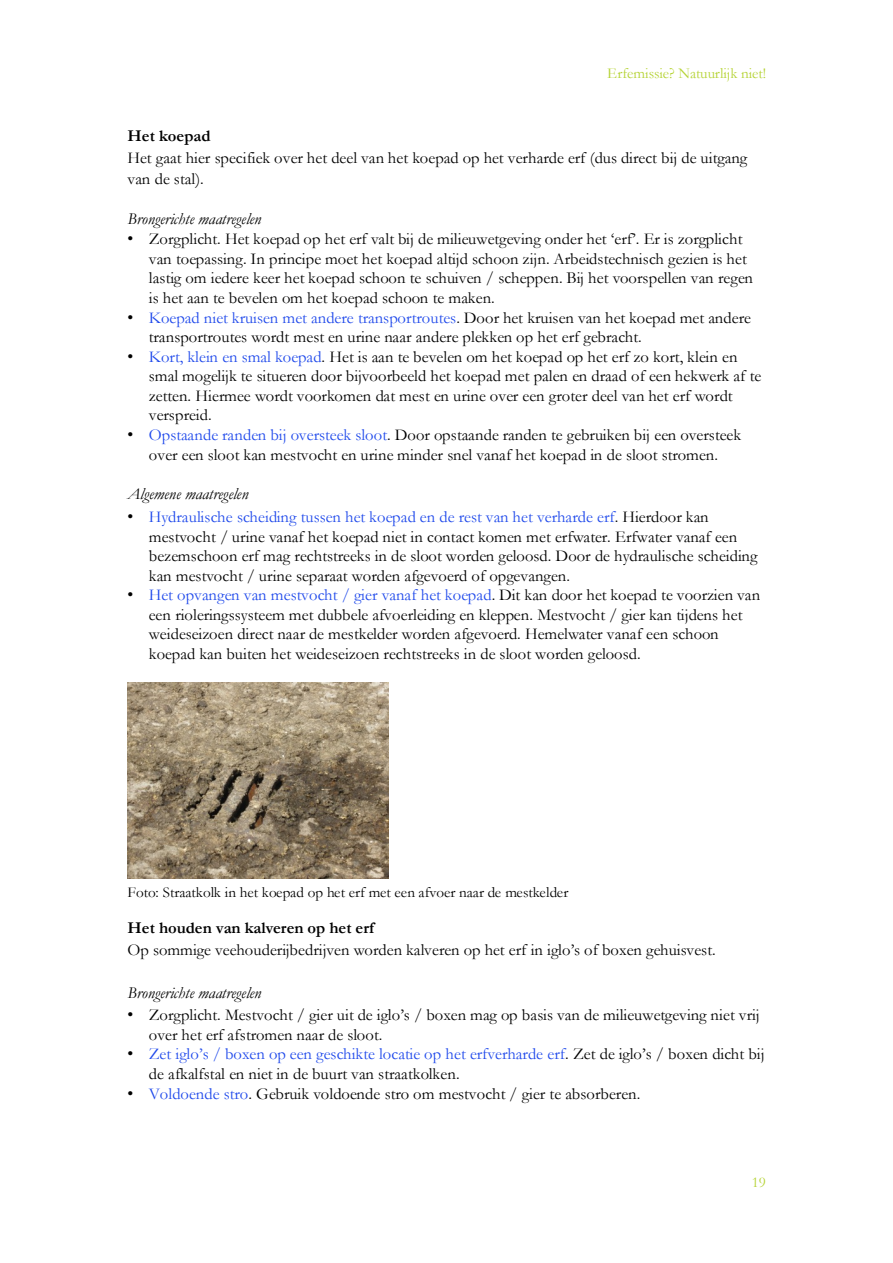
<style>
.page{position:relative;width:893px;height:1263px;background:#fff}
.page>*{position:absolute;margin:0;border:0;box-sizing:border-box;transform-origin:0 0}
.t1{font:16.5px/19.5px "Garamond";letter-spacing:-.005em;color:#000}
.t2{font:italic 16.5px "Garamond";color:#000}
.t3{font:700 16.5px "Garamond";color:#000}
.t4{font:15.15px "Garamond";color:#000}
.t5{font:15.15px "Garamond";letter-spacing:-.005em;color:#b5d334}
.s1{font-family:"Arial"}
.s2{color:#1f49eb}
</style>
<div class="page">
<img style="left:128px;top:683px;width:260px;height:195px">
<p class="t5" style="left:607px;top:65px;width:160px">Erfemissie? Natuurlijk niet!</p>
<p class="t3" style="left:127px;top:127px;width:84px">Het koepad</p>
<p class="t1" style="left:127px;top:147px;width:621px;line-height:21.3px">Het gaat hier specifiek over het deel van het koepad op het verharde erf (dus direct bij de uitgang van de stal).</p>
<p class="t2" style="left:127px;top:210px;width:135px">Brongerichte maatregelen</p>
<p class="t1" style="left:149px;top:229px;width:605px;text-indent:-21px"><span class="s1">•</span> Zorgplicht. Het koepad op het erf valt bij de milieuwetgeving onder het ‘erf’. Er is zorgplicht van toepassing. In principe moet het koepad altijd schoon zijn. Arbeidstechnisch gezien is het lastig om iedere keer het koepad schoon te schuiven / scheppen. Bij het voorspellen van regen is het aan te bevelen om het koepad schoon te maken.</p>
<p class="t1" style="left:149px;top:308px;width:603px;text-indent:-21px"><span class="s1">•</span> <span class="s2">Koepad niet kruisen met andere transportroutes</span>. Door het kruisen van het koepad met andere transportroutes wordt mest en urine naar andere plekken op het erf gebracht.</p>
<p class="t1" style="left:149px;top:347px;width:614px;text-indent:-21px"><span class="s1">•</span> <span class="s2">Kort, klein en smal koepad</span>. Het is aan te bevelen om het koepad op het erf zo kort, klein en smal mogelijk te situeren door bijvoorbeeld het koepad met palen en draad of een hekwerk af te zetten. Hiermee wordt voorkomen dat mest en urine over een groter deel van het erf wordt verspreid.</p>
<p class="t1" style="left:127px;top:426px;width:615px;text-align:center"><span class="s1">•</span> <span class="s2">Opstaande randen bij oversteek sloot</span>. Door opstaande randen te gebruiken bij een oversteek over een sloot kan mestvocht en urine minder snel vanaf het koepad in de sloot stromen.</p>
<p class="t2" style="left:127px;top:485px;width:122px">Algemene maatregelen</p>
<p class="t1" style="left:149px;top:508px;width:610px;text-indent:-21px"><span class="s1">•</span> <span class="s2">Hydraulische scheiding tussen het koepad en de rest van het verharde erf</span>. Hierdoor kan mestvocht / urine vanaf het koepad niet in contact komen met erfwater. Erfwater vanaf een bezemschoon erf mag rechtstreeks in de sloot worden geloosd. Door de hydraulische scheiding kan mestvocht / urine separaat worden afgevoerd of opgevangen.</p>
<p class="t1" style="left:149px;top:586px;width:613px;text-indent:-21px"><span class="s1">•</span> <span class="s2">Het opvangen van mestvocht / gier vanaf het koepad</span>. Dit kan door het koepad te voorzien van een rioleringssysteem met dubbele afvoerleiding en kleppen. Mestvocht / gier kan tijdens het weideseizoen direct naar de mestkelder worden afgevoerd. Hemelwater vanaf een schoon koepad kan buiten het weideseizoen rechtstreeks in de sloot worden geloosd.</p>
<p class="t4" style="left:127px;top:884px;width:442px">Foto: Straatkolk in het koepad op het erf met een afvoer naar de mestkelder</p>
<p class="t3" style="left:127px;top:919px;width:248px">Het houden van kalveren op het erf</p>
<p class="t1" style="left:127px;top:940px;width:589px">Op sommige veehouderijbedrijven worden kalveren op het erf in iglo’s of boxen gehuisvest.</p>
<p class="t2" style="left:127px;top:983px;width:135px">Brongerichte maatregelen</p>
<p class="t1" style="left:149px;top:1006px;width:612px;text-indent:-21px"><span class="s1">•</span> Zorgplicht. Mestvocht / gier uit de iglo’s / boxen mag op basis van de milieuwetgeving niet vrij over het erf afstromen naar de sloot.</p>
<p class="t1" style="left:149px;top:1045px;width:617px;text-indent:-21px"><span class="s1">•</span> <span class="s2">Zet iglo’s / boxen op een geschikte locatie op het erfverharde erf</span>. Zet de iglo’s / boxen dicht bij de afkalfstal en niet in de buurt van straatkolken.</p>
<p class="t1" style="left:127px;top:1084px;width:514px"><span class="s1">•</span> <span class="s2">Voldoende stro</span>. Gebruik voldoende stro om mestvocht / gier te absorberen.</p>
<p class="t5" style="left:751px;top:1174px;width:16px">19</p>
</div>
